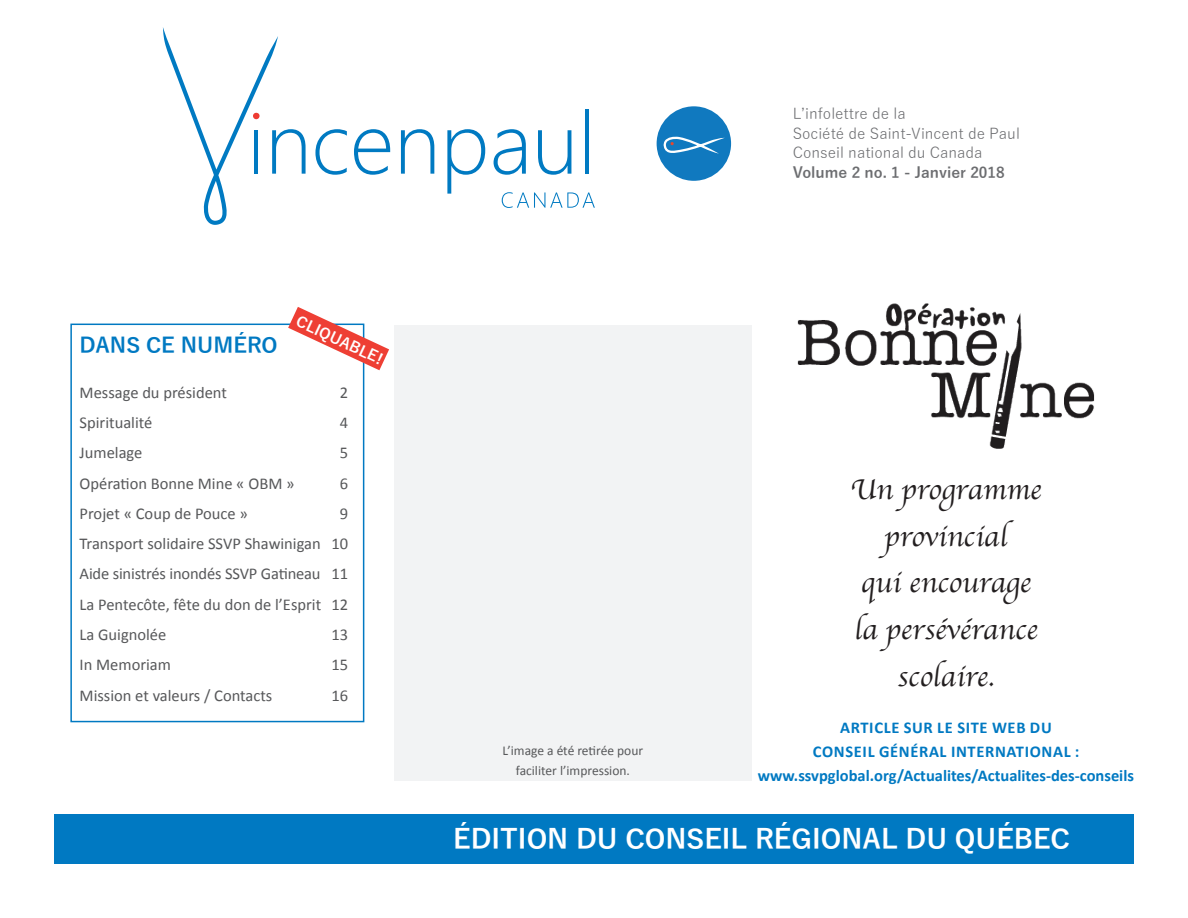
<style>
.page{position:relative;width:1188px;height:918px;background:#fff}
.page>*{position:absolute;margin:0;border:0;box-sizing:border-box;transform-origin:0 0}
.t1{font:30px/46.8px "Apple Chancery";color:#231f20;text-align:center}
.t2{font:700 27px "Yu Gothic";color:#fff}
.t3{font:700 21px "Yu Gothic";color:#0079c2}
.t4{font:16.5px/30.3px "Calibri";color:#57585a;text-align:justify}
.t5{font:700 16.5px/24px "Calibri";letter-spacing:.04em;color:#0079c2;text-align:center}
.t6{font:15px/19.5px "Yu Gothic";color:#6c6d70}
.t7{font:700 15px "Yu Gothic";color:#6c6d70}
.t8{font:700 15px "Yu Gothic";color:#fff}
.t9{font:13.5px/19.5px "Calibri";color:#57585a;text-align:center}
</style>
<div class="page">
<svg style="left:315px;top:129px;width:32px;height:46px"></svg>
<svg style="left:354px;top:129px;width:36px;height:46px"></svg>
<svg style="left:401px;top:129px;width:33px;height:45px"></svg>
<svg style="left:447px;top:129px;width:38px;height:65px"></svg>
<svg style="left:494px;top:129px;width:32px;height:46px"></svg>
<svg style="left:538px;top:130px;width:33px;height:45px"></svg>
<hr style="left:585px;top:109px;width:4px;height:65px;background:#007ac2">
<svg style="left:502px;top:192px;width:93px;height:16px"></svg>
<svg style="left:163px;top:27px;width:143px;height:198px"></svg>
<div style="left:657px;top:106px;width:74px;height:75px;background:#1079bf;border-radius:50%"></div>
<svg style="left:663px;top:136px;width:62px;height:18px"></svg>
<div style="left:70px;top:324px;width:294px;height:398px;background:#fff;border:2px solid #0079c2"></div>
<div style="left:54px;top:814px;width:1080px;height:50px;background:#0079c2"></div>
<img style="left:797px;top:303px;width:298px;height:146px">
<div style="left:394px;top:325px;width:358px;height:456px;background:#f2f3f4"></div>
<svg style="left:288px;top:307px;width:101px;height:63px"></svg>
<p class="t3" style="left:80px;top:333px;width:199px">DANS CE NUMÉRO</p>
<p class="t8" style="left:301px;top:313px;width:95px;rotate:25deg">CLIQUABLE!</p>
<p class="t4" style="left:80px;top:376px;width:149px">Message du président</p>
<p class="t4" style="left:340px;top:376px;width:10px">2</p>
<p class="t4" style="left:80px;top:407px;width:74px">Spiritualité</p>
<p class="t4" style="left:340px;top:407px;width:10px">4</p>
<p class="t4" style="left:80px;top:437px;width:64px">Jumelage</p>
<p class="t4" style="left:340px;top:437px;width:10px">5</p>
<p class="t4" style="left:80px;top:467px;width:217px">Opération Bonne Mine « OBM »</p>
<p class="t4" style="left:340px;top:467px;width:10px">6</p>
<p class="t4" style="left:80px;top:497px;width:170px">Projet « Coup de Pouce »</p>
<p class="t4" style="left:80px;top:497px;width:270px;text-indent:260px">9<br>Transport solidaire SSVP Shawinigan 10<br>Aide sinistrés inondés SSVP Gatineau 11<br>La Pentecôte, fête du don de l’Esprit 12<br>La Guignolée</p>
<p class="t4" style="left:331px;top:619px;width:18px">13</p>
<p class="t4" style="left:80px;top:649px;width:93px">In Memoriam</p>
<p class="t4" style="left:331px;top:649px;width:18px">15</p>
<p class="t4" style="left:80px;top:679px;width:194px">Mission et valeurs / Contacts</p>
<p class="t4" style="left:331px;top:679px;width:18px">16</p>
<p class="t6" style="left:793px;top:102px;width:229px">L’infolettre de la<br>Société de Saint-Vincent de Paul<br>Conseil national du Canada</p>
<p class="t7" style="left:793px;top:164px;width:213px">VOLUME 2 NO. 1 - JANVIER 2018</p>
<p class="t9" style="left:503px;top:740px;width:142px">L’image a été retirée pour faciliter l’impression.</p>
<h1 class="t1" style="left:851px;top:466px;width:192px">Un programme provincial<br>qui encourage la persévérance scolaire.</h1>
<p class="t5" style="left:758px;top:714px;width:378px">Article sur le site web du<br>Conseil général international : www.ssvpglobal.org/Actualites/Actualites-des-conseils</p>
<h2 class="t2" style="left:453px;top:824px;width:598px">ÉDITION DU CONSEIL RÉGIONAL DU QUÉBEC</h2>
</div>
